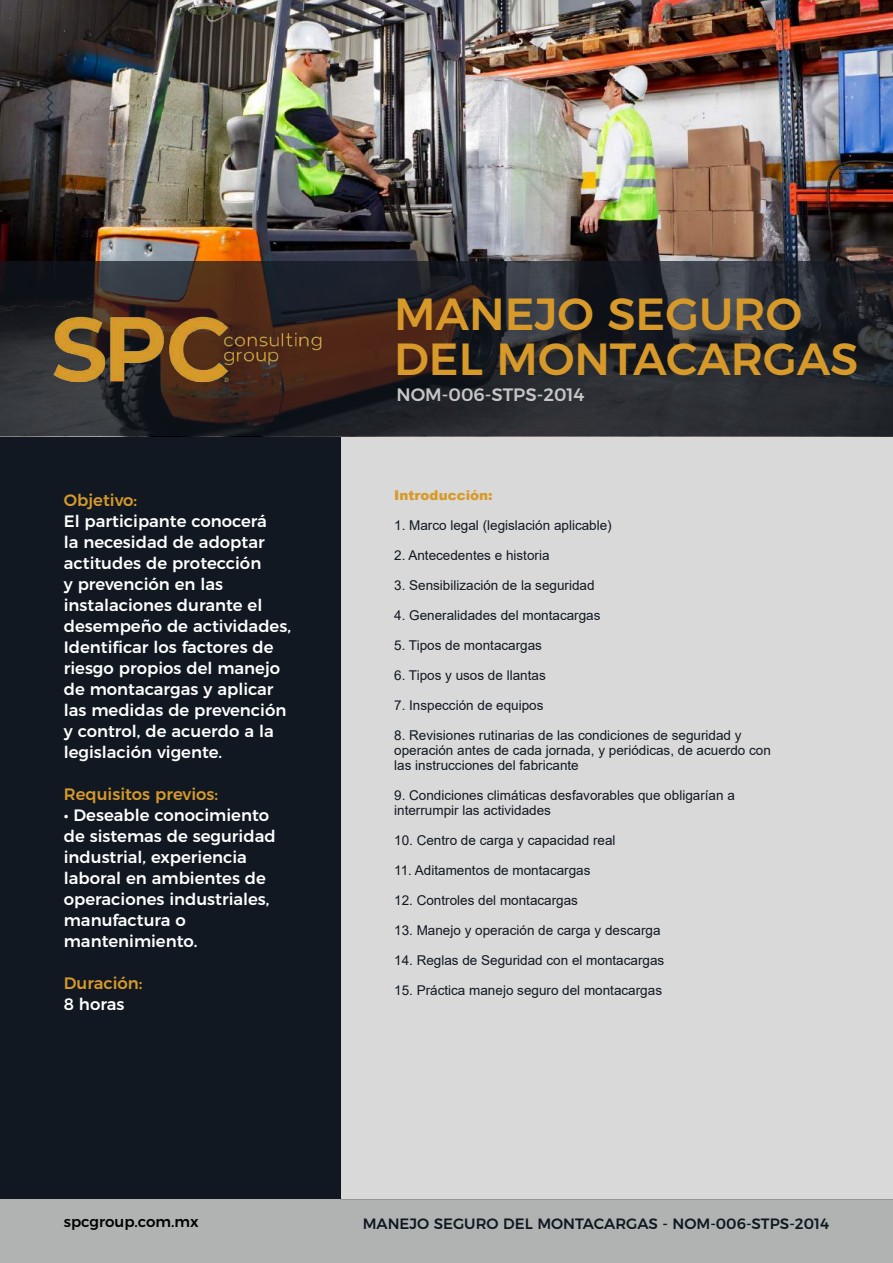
<style>
.page{position:relative;width:893px;height:1263px;background:#fff}
.page>*{position:absolute;margin:0;border:0;box-sizing:border-box;transform-origin:0 0}
.t1{font:500 45px/45px "Montserrat";color:#d79a2a}
.t2{font:500 18px "Montserrat";color:#c6c6c6}
.t3{font:500 16.5px/21px "Montserrat";color:#fff}
.t4{font:500 16.5px "Montserrat";color:#d79a2a}
.t5{font:500 15px "Montserrat";color:#111821}
.t6{font:500 15px "Montserrat";color:#000}
.t7{font:13.5px/15px "Arial";color:#111821}
.t8{font:900 13.5px "Arial";color:#d79a2a}
</style>
<div class="page">
<div style="left:0;top:436px;width:340px;height:763px;background:#111821"></div>
<div style="left:0;top:1199px;width:893px;height:64px;background:#b1b3b3"></div>
<div style="left:340px;top:436px;width:553px;height:763px;background:#d9d9d9"></div>
<img style="left:0;top:0;width:893px;height:261px">
<svg style="left:0;top:261px;width:893px;height:175px;background:#28272b"></svg>
<img style="left:35px;top:298px;width:305px;height:102px">
<p class="t4" style="left:64px;top:487px;width:75px">Objetivo:</p>
<p class="t3" style="left:64px;top:509px;width:229px">El participante conocerá<br>la necesidad de adoptar actitudes de protección<br>y prevención en las instalaciones durante el desempeño de actividades,<br>Identificar los factores de riesgo propios del manejo de montacargas y aplicar las medidas de prevención y control, de acuerdo a la legislación vigente.</p>
<p class="t4" style="left:64px;top:781px;width:156px">Requisitos previos:</p>
<p class="t3" style="left:64px;top:803px;width:213px">• Deseable conocimiento de sistemas de seguridad industrial, experiencia laboral en ambientes de operaciones industriales, manufactura o mantenimiento.</p>
<p class="t4" style="left:64px;top:970px;width:80px">Duración:</p>
<p class="t3" style="left:64px;top:992px;width:62px">8 horas</p>
<h1 class="t1" style="left:394px;top:288px;width:466px">MANEJO SEGURO<br>DEL MONTACARGAS</h1>
<h2 class="t2" style="left:396px;top:380px;width:189px">NOM-006-STPS-2014</h2>
<p class="t8" style="left:394px;top:485px;width:100px">Introducción:</p>
<p class="t7" style="left:394px;top:518px;width:219px">1. Marco legal (legislación aplicable)</p>
<p class="t7" style="left:394px;top:548px;width:157px">2. Antecedentes e historia</p>
<p class="t7" style="left:394px;top:578px;width:202px">3. Sensibilización de la seguridad</p>
<p class="t7" style="left:394px;top:608px;width:208px">4. Generalidades del montacargas</p>
<p class="t7" style="left:394px;top:638px;width:149px">5. Tipos de montacargas</p>
<p class="t7" style="left:394px;top:668px;width:153px">6. Tipos y usos de llantas</p>
<p class="t7" style="left:394px;top:698px;width:151px">7. Inspección de equipos</p>
<p class="t7" style="left:394px;top:728px;width:378px">8. Revisiones rutinarias de las condiciones de seguridad y operación antes de cada jornada, y periódicas, de acuerdo con las instrucciones del fabricante</p>
<p class="t7" style="left:394px;top:788px;width:342px">9. Condiciones climáticas desfavorables que obligarían a interrumpir las actividades</p>
<p class="t7" style="left:394px;top:833px;width:223px">10. Centro de carga y capacidad real</p>
<p class="t7" style="left:394px;top:863px;width:198px">11. Aditamentos de montacargas</p>
<p class="t7" style="left:394px;top:893px;width:185px">12. Controles del montacargas</p>
<p class="t7" style="left:394px;top:922px;width:268px">13. Manejo y operación de carga y descarga</p>
<p class="t7" style="left:394px;top:952px;width:272px">14. Reglas de Seguridad con el montacargas</p>
<p class="t7" style="left:394px;top:982px;width:269px">15. Práctica manejo seguro del montacargas</p>
<p class="t6" style="left:64px;top:1209px;width:136px">spcgroup.com.mx</p>
<p class="t5" style="left:363px;top:1211px;width:468px">MANEJO SEGURO DEL MONTACARGAS - NOM-006-STPS-2014</p>
</div>
